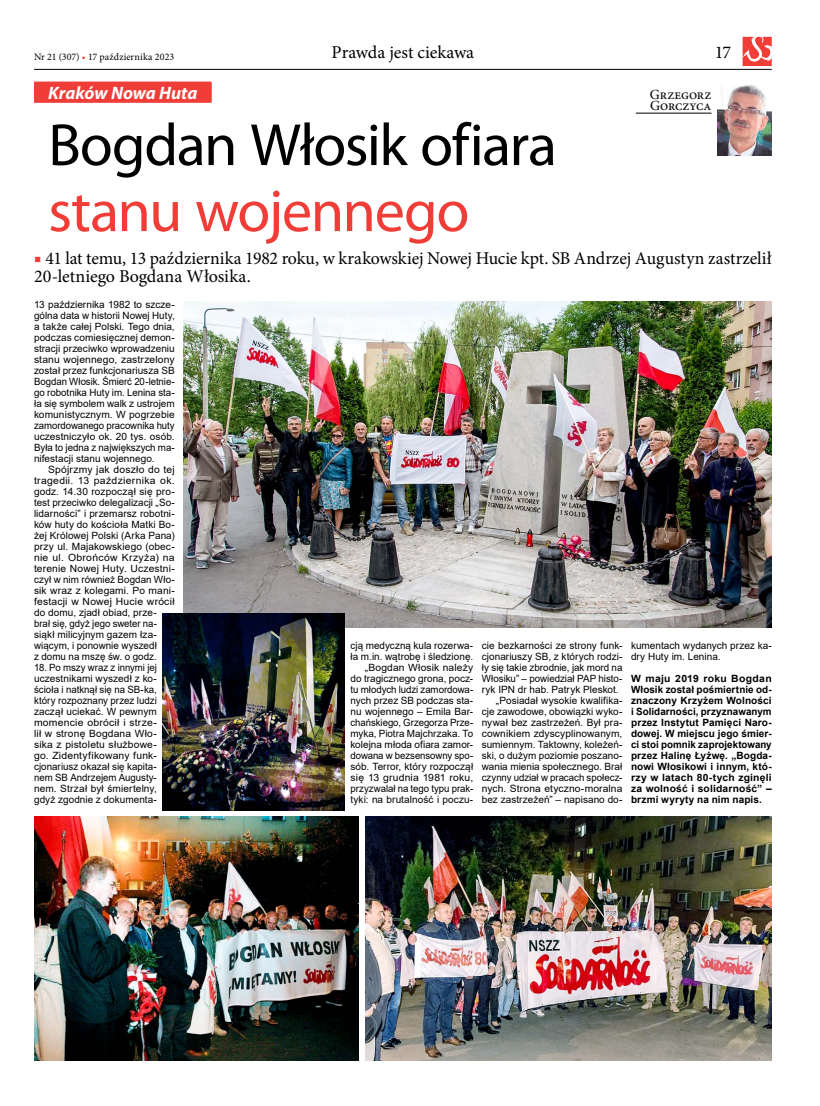
<style>
.page{position:relative;width:820px;height:1106px;background:#fff}
.page>*{position:absolute;margin:0;border:0;box-sizing:border-box;transform-origin:0 0}
.t1{font:60px "Myriad Pro";letter-spacing:-.025em;color:#000}
.t2{font:60px "Myriad Pro";letter-spacing:-.02em;color:#f13d37}
.t3{font:18px/18px "Minion Pro";letter-spacing:-.015em;color:#000}
.t4{font:italic 700 18px "Myriad Pro";letter-spacing:-.01em;color:#fff}
.t5{font:14px/11px "Minion Pro";letter-spacing:-.005em;color:#000}
.t6{font:10px/11px "Arial";letter-spacing:.005em;color:#000}
.t7{font:10px/11px "Arial";letter-spacing:.005em;color:#000;text-align:justify;scale:.96 1}
.t8{font:700 10px/11px "Arial";letter-spacing:.015em;color:#000;text-align:justify;scale:1.04 1}
.t9{font:10px "Minion Pro";color:#000}
.s1{color:#f13d37}
</style>
<div class="page">
<div style="left:34px;top:83px;width:177px;height:20px;background:#f35c57"></div>
<div style="left:34px;top:82px;width:177px;height:20px;background:#f13d37"></div>
<img style="left:183px;top:301px;width:588px;height:326px">
<img style="left:34px;top:816px;width:324px;height:244px">
<img style="left:365px;top:816px;width:406px;height:244px">
<img style="left:162px;top:613px;width:183px;height:197px">
<hr style="left:635px;top:113px;width:76px;height:1px;background:#000">
<img style="left:717px;top:85px;width:54px;height:71px">
<hr style="left:34px;top:69px;width:737px;height:1px;background:#000">
<svg style="left:742px;top:37px;width:29px;height:29px"></svg>
<p class="t9" style="left:34px;top:50px;width:142px">Nr 21 (307) <span class="s1">•</span> 17 października 2023</p>
<h2 class="t3" style="left:331px;top:43px;width:144px">Prawda jest ciekawa</h2>
<h2 class="t3" style="left:714px;top:43px;width:18px">17</h2>
<h2 class="t4" style="left:48px;top:81px;width:150px">Kraków Nowa Huta</h2>
<h1 class="t1" style="left:48px;top:108px;width:510px">Bogdan Włosik ofiara</h1>
<h1 class="t2" style="left:48px;top:174px;width:422px">stanu wojennego</h1>
<h2 class="t3" style="left:34px;top:249px;width:739px"><span class="s1">■</span> 41 lat temu, 13 października 1982 roku, w krakowskiej Nowej Hucie kpt. SB Andrzej Augustyn zastrzelił<br>20-letniego Bogdana Włosika.</h2>
<h3 class="t5" style="left:649px;top:89px;width:63px">Grzegorz<br>Gorczyca</h3>
<p class="t6" style="left:34px;top:299px;width:142px;text-align:justify">13 października 1982 to szcze&shy;gólna data w historii Nowej Huty, a także całej Polski. Tego dnia, podczas comiesięcznej demon&shy;stracji przeciwko wprowadzeniu stanu wojennego, zastrzelony został przez funkcjonariusza SB Bogdan Włosik. Śmierć 20-letnie&shy;go robotnika Huty im. Lenina sta&shy;ła się symbolem walk z ustrojem komunistycznym. W pogrzebie zamordowanego pracownika huty uczestniczyło ok. 20 tys. osób.<br>Była to jedna z największych ma&shy;nifestacji stanu wojennego.</p>
<p class="t6" style="left:34px;top:464px;width:142px;text-indent:14px">Spójrzmy jak doszło do tej tragedii. 13 października ok. godz. 14.30 rozpoczął się pro&shy;test przeciwko delegalizacji „So&shy;lidarności” i przemarsz robotni&shy;ków huty do kościoła Matki Bo&shy;żej Królowej Polski (Arka Pana) przy ul. Majakowskiego (obec&shy;nie ul. Obrońców Krzyża) na terenie Nowej Huty. Uczestni&shy;czył w nim również Bogdan Wło&shy;sik wraz z kolegami. Po mani&shy;festacji w Nowej Hucie wrócił do domu, zjadł obiad, prze&shy;brał się, gdyż jego sweter na&shy;siąkł milicyjnym gazem łza&shy;wiącym, i ponownie wyszedł<br>z domu na mszę św. o godz.</p>
<p class="t7" style="left:34px;top:662px;width:129px">18. Po mszy wraz z innymi jej uczestnikami wyszedł z ko&shy;ścioła i natknął się na SB-ka, który rozpoznany przez ludzi zaczął uciekać. W pewnym momencie obrócił i strze&shy;lił w stronę Bogdana Wło&shy;sika z pistoletu służbowe&shy;go. Zidentyfikowany funk&shy;cjonariusz okazał się kapita&shy;nem SB Andrzejem Augusty&shy;nem. Strzał był śmiertelny, gdyż zgodnie z dokumenta-</p>
<p class="t6" style="left:350px;top:640px;width:124px;text-align:right">cją medyczną kula rozerwa&shy;ła m.in. wątrobę i śledzionę. „Bogdan Włosik należy<br>do tragicznego grona, pocz&shy;tu młodych ludzi zamordowa&shy;nych przez SB podczas sta&shy;nu wojennego – Emila Bar&shy;chańskiego, Grzegorza Prze&shy;myka, Piotra Majchrzaka. To kolejna młoda ofiara zamor&shy;dowana w bezsensowny spo&shy;sób. Terror, który rozpoczął się 13 grudnia 1981 roku, przyzwalał na tego typu prak&shy;tyki: na brutalność i poczu-</p>
<p class="t6" style="left:481px;top:640px;width:142px">cie bezkarności ze strony funk-</p>
<p class="t6" style="left:481px;top:651px;width:142px">cjonariuszy SB, z których rodzi-</p>
<p class="t6" style="left:481px;top:662px;width:142px">ły się takie zbrodnie, jak mord na</p>
<p class="t6" style="left:481px;top:673px;width:142px">Włosiku” – powiedział PAP histo-</p>
<p class="t6" style="left:481px;top:684px;width:138px">ryk IPN dr hab. Patryk Pleskot.</p>
<p class="t6" style="left:495px;top:695px;width:128px">„Posiadał wysokie kwalifika-</p>
<p class="t6" style="left:481px;top:706px;width:142px">cje zawodowe, obowiązki wyko-</p>
<p class="t6" style="left:481px;top:717px;width:142px">nywał bez zastrzeżeń. Był pra-</p>
<p class="t6" style="left:481px;top:728px;width:142px">cownikiem zdyscyplinowanym,</p>
<p class="t6" style="left:481px;top:739px;width:142px">sumiennym. Taktowny, koleżeń-</p>
<p class="t6" style="left:481px;top:750px;width:142px">ski, o dużym poziomie poszano-</p>
<p class="t6" style="left:481px;top:761px;width:142px">wania mienia społecznego. Brał</p>
<p class="t6" style="left:481px;top:772px;width:142px">czynny udział w pracach społecz-</p>
<p class="t6" style="left:481px;top:783px;width:142px">nych. Strona etyczno-moralna</p>
<p class="t6" style="left:481px;top:794px;width:142px">bez zastrzeżeń” – napisano do-</p>
<p class="t6" style="left:630px;top:640px;width:142px">kumentach wydanych przez ka&shy;dry Huty im. Lenina.</p>
<p class="t8" style="left:630px;top:673px;width:137px">W maju 2019 roku Bogdan Włosik został pośmiertnie od&shy;znaczony Krzyżem Wolności i Solidarności, przyznawanym przez Instytut Pamięci Naro&shy;dowej. W miejscu jego śmier&shy;ci stoi pomnik zaprojektowany przez Halinę Łyżwę. „Bogda&shy;nowi Włosikowi i innym, któ&shy;rzy w latach 80-tych zginęli za wolność i solidarność” – brzmi wyryty na nim napis.</p>
</div>
